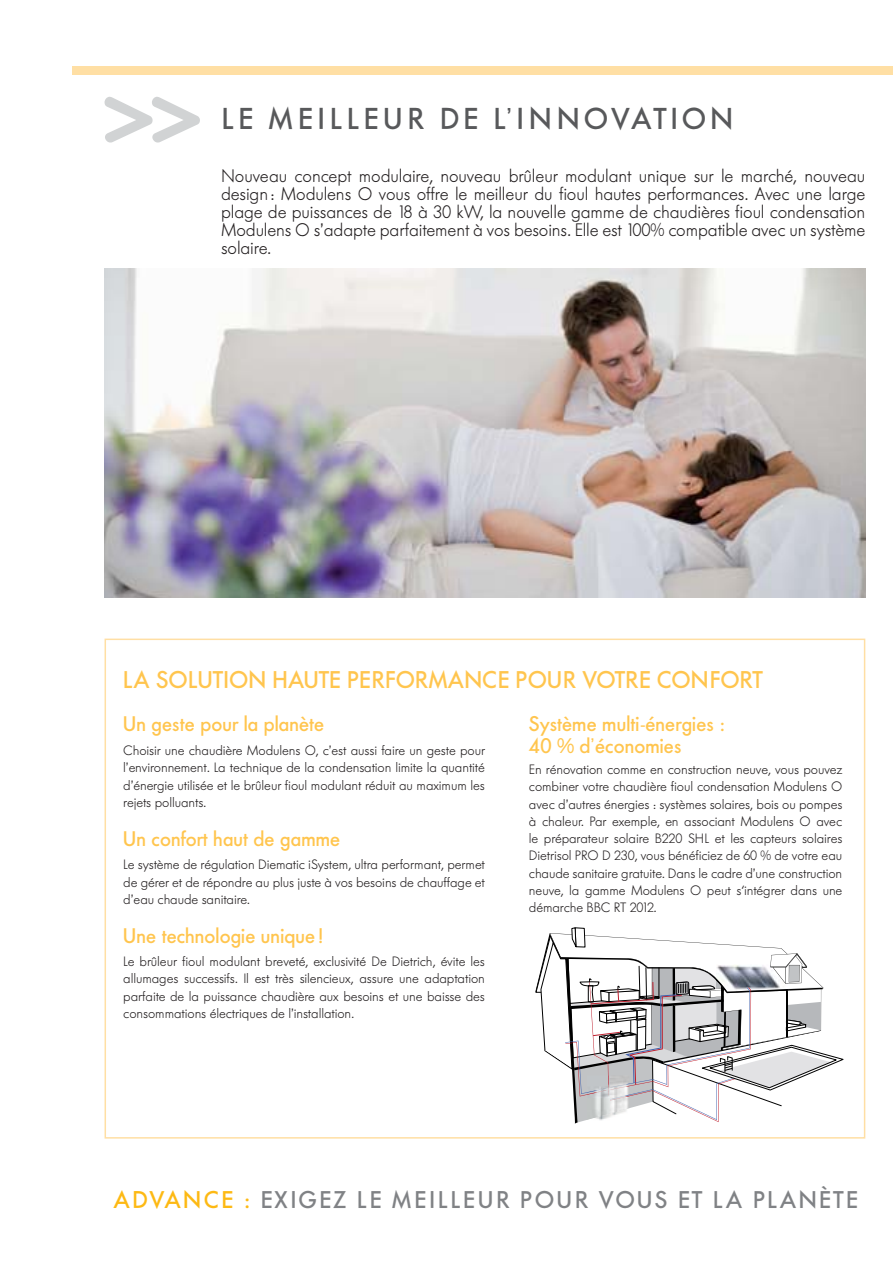
<style>
.page{position:relative;width:893px;height:1263px;background:#fff}
.page>*{position:absolute;margin:0;border:0;box-sizing:border-box;transform-origin:0 0}
.t1{font:500 30px "Futura BQ";letter-spacing:.12em;color:#58595b}
.t2{font:500 24px "Futura BQ";letter-spacing:.08em;color:#808285}
.t3{font:500 24px "Futura BQ";letter-spacing:-.01em;color:#ffc54e}
.t4{font:500 21px/21.8px "Futura BQ";letter-spacing:-.01em;color:#ffc54e}
.t5{font:300 18px/18px "Futura BQ";letter-spacing:-.01em;color:#231f20;text-align:justify}
.t6{font:300 13.5px/17.2px "Futura BQ";letter-spacing:-.01em;color:#231f20;text-align:justify}
.s1{color:#fdb913}
</style>
<div class="page">
<div style="left:72px;top:66px;width:820px;height:8px;background:#ffdfa4"></div>
<svg style="left:105px;top:97px;width:95px;height:46px"></svg>
<img style="left:105px;top:269px;width:760px;height:328px">
<svg style="left:535px;top:927px;width:309px;height:197px"></svg>
<img style="left:610px;top:1083px;width:19px;height:7px">
<img style="left:587px;top:1088px;width:19px;height:2px">
<img style="left:587px;top:1090px;width:19px;height:5px">
<img style="left:610px;top:1099px;width:19px;height:1px">
<img style="left:610px;top:1095px;width:19px;height:4px">
<h1 class="t1" style="left:222px;top:105px;width:513px">LE MEILLEUR DE L’INNOVATION</h1>
<p class="t5" style="left:221px;top:168px;width:646px">Nouveau concept modulaire, nouveau brûleur modulant unique sur le marché, nouveau design : Modulens O vous offre le meilleur du fioul hautes performances. Avec une large plage de puissances de 18 à 30 kW, la nouvelle gamme de chaudières fioul condensation Modulens O s’adapte parfaitement à vos besoins. Elle est 100% compatible avec un système solaire.</p>
<h2 class="t3" style="left:123px;top:669px;width:641px">LA SOLUTION HAUTE PERFORMANCE POUR VOTRE CONFORT</h2>
<h3 class="t4" style="left:123px;top:715px;width:203px">Un geste pour la planète</h3>
<p class="t6" style="left:123px;top:743px;width:363px">Choisir une chaudière Modulens O, c’est aussi faire un geste pour l’environnement. La technique de la condensation limite la quantité d’énergie utilisée et le brûleur fioul modulant réduit au maximum les rejets polluants.</p>
<h3 class="t4" style="left:123px;top:829px;width:219px">Un confort haut de gamme</h3>
<p class="t6" style="left:123px;top:857px;width:363px">Le système de régulation Diematic iSystem, ultra performant, permet de gérer et de répondre au plus juste à vos besoins de chauffage et d’eau chaude sanitaire.</p>
<h3 class="t4" style="left:123px;top:926px;width:201px">Une technologie unique !</h3>
<p class="t6" style="left:123px;top:954px;width:363px">Le brûleur fioul modulant breveté, exclusivité De Dietrich, évite les allumages successifs. Il est très silencieux, assure une adaptation parfaite de la puissance chaudière aux besoins et une baisse des consommations électriques de l’installation.</p>
<h3 class="t4" style="left:529px;top:714px;width:198px">Système multi-énergies :<br>40 % d’économies</h3>
<p class="t6" style="left:529px;top:762px;width:315px">En rénovation comme en construction neuve, vous pouvez combiner votre chaudière fioul condensation Modulens O avec d’autres énergies : systèmes solaires, bois ou pompes à chaleur. Par exemple, en associant Modulens O avec le préparateur solaire B220 SHL et les capteurs solaires Dietrisol PRO D 230, vous bénéficiez de 60 % de votre eau chaude sanitaire gratuite. Dans le cadre d’une construction neuve, la gamme Modulens O peut s‘intégrer dans une démarche BBC RT 2012.</p>
<h2 class="t2" style="left:114px;top:1189px;width:746px"><span class="s1">ADVANCE :</span> EXIGEZ LE MEILLEUR POUR VOUS ET LA PLANÈTE</h2>
</div>
